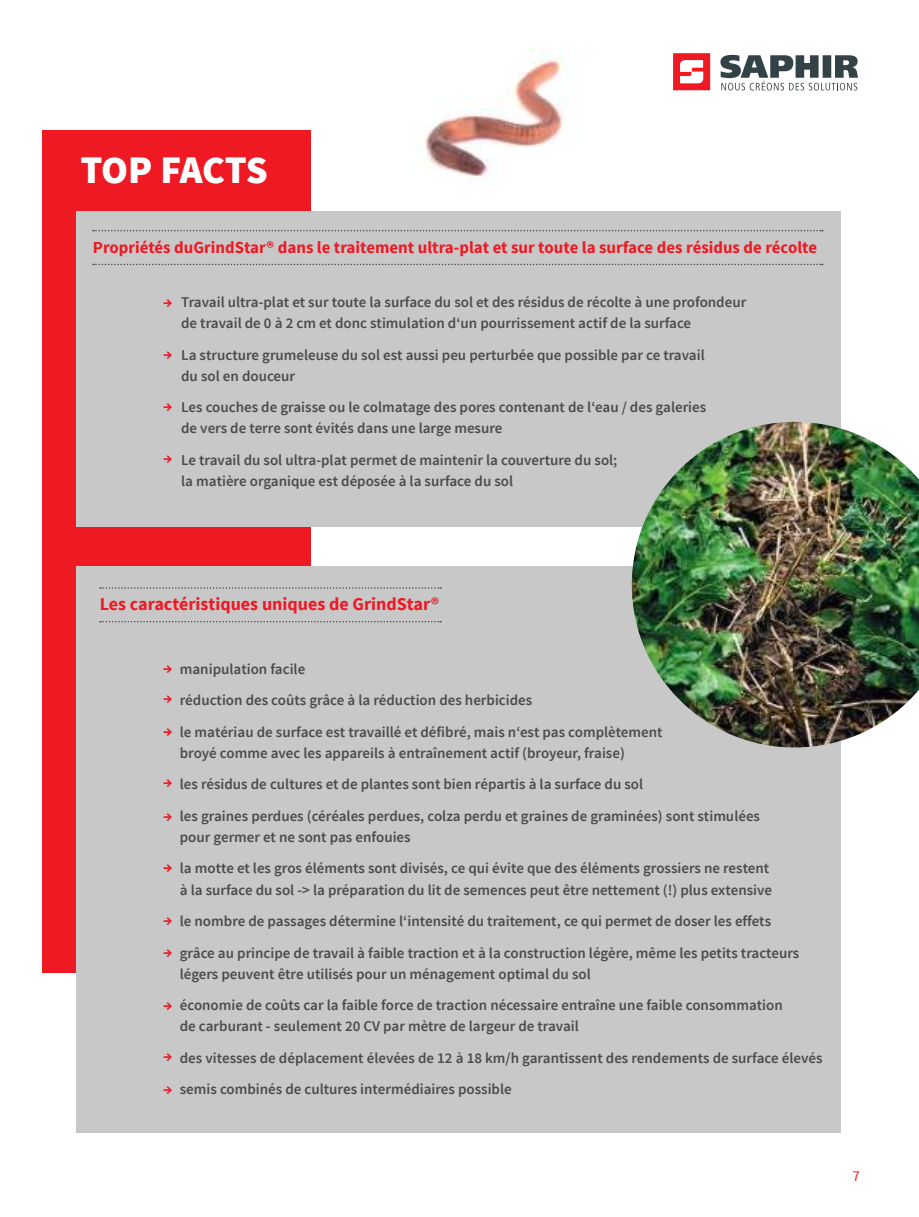
<style>
.page{position:relative;width:919px;height:1217px;background:#fff}
.page>*{position:absolute;margin:0;border:0;box-sizing:border-box;transform-origin:0 0}
.t1{font:900 39px "Source Sans Pro";letter-spacing:-.015em;color:#fff}
.t2{font:700 18px "Source Sans Pro";color:#ef1923}
.t3{font:700 16.8px "Source Sans Pro";color:#ef1923}
.t4{font:600 15px/31.5px "Source Sans Pro";color:#4e4b4c}
.t5{font:700 15px/30.8px "Source Sans Pro";color:#ef1923}
.t6{font:15px "Source Sans Pro";color:#ef1923}
</style>
<div class="page">
<div style="left:43px;top:130px;width:267px;height:842px;background:#ef1923"></div>
<img style="left:421px;top:49px;width:155px;height:130px">
<div style="left:77px;top:211px;width:763px;height:315px;background:#c8c8c9"></div>
<div style="left:77px;top:566px;width:763px;height:566px;background:#c8c8c9"></div>
<svg style="left:93px;top:230px;width:729px;height:1px"></svg>
<svg style="left:93px;top:263px;width:729px;height:2px"></svg>
<svg style="left:100px;top:587px;width:341px;height:1px"></svg>
<svg style="left:100px;top:621px;width:341px;height:1px"></svg>
<img style="left:631px;top:422px;width:287px;height:325px">
<svg style="left:673px;top:53px;width:37px;height:37px"></svg>
<svg style="left:720px;top:55px;width:138px;height:35px"></svg>
<h1 class="t1" style="left:80px;top:144px;width:189px">TOP FACTS</h1>
<p class="t3" style="left:93px;top:237px;width:725px">Propriétés duGrindStar® dans le traitement ultra-plat et sur toute la surface des résidus de récolte</p>
<p class="t5" style="left:163px;top:287px;width:11px">→</p>
<p class="t5" style="left:163px;top:339px;width:11px">→</p>
<p class="t5" style="left:163px;top:391px;width:11px">→</p>
<p class="t5" style="left:163px;top:443px;width:11px">→</p>
<p class="t4" style="left:181px;top:292px;width:566px;line-height:21px">Travail ultra-plat et sur toute la surface du sol et des résidus de récolte à une profondeur de travail de 0 à 2 cm et donc stimulation d‘un pourrissement actif de la surface</p>
<p class="t4" style="left:181px;top:345px;width:525px;line-height:21px">La structure grumeleuse du sol est aussi peu perturbée que possible par ce travail du sol en douceur</p>
<p class="t4" style="left:181px;top:397px;width:526px;line-height:21px">Les couches de graisse ou le colmatage des pores contenant de l‘eau / des galeries de vers de terre sont évités dans une large mesure</p>
<p class="t4" style="left:181px;top:450px;width:437px;line-height:21px">Le travail du sol ultra-plat permet de maintenir la couverture du sol; la matière organique est déposée à la surface du sol</p>
<p class="t2" style="left:100px;top:592px;width:341px">Les caractéristiques uniques de GrindStar®</p>
<p class="t5" style="left:163px;top:652px;width:11px">→ →</p>
<p class="t5" style="left:163px;top:716px;width:11px">→</p>
<p class="t5" style="left:163px;top:767px;width:11px">→</p>
<p class="t5" style="left:163px;top:800px;width:11px">→</p>
<p class="t5" style="left:163px;top:852px;width:11px">→</p>
<p class="t5" style="left:163px;top:904px;width:11px;line-height:32.1px">→ →</p>
<p class="t5" style="left:163px;top:990px;width:11px">→</p>
<p class="t5" style="left:163px;top:1040px;width:11px;line-height:32.2px">→ →</p>
<p class="t4" style="left:180px;top:653px;width:484px">manipulation facile<br>réduction des coûts grâce à la réduction des herbicides<br>le matériau de surface est travaillé et défibré, mais n‘est pas complètement</p>
<p class="t4" style="left:180px;top:737px;width:581px">broyé comme avec les appareils à entraînement actif (broyeur, fraise)<br>les résidus de cultures et de plantes sont bien répartis à la surface du sol<br>les graines perdues (céréales perdues, colza perdu et graines de graminées) sont stimulées</p>
<p class="t4" style="left:180px;top:821px;width:591px">pour germer et ne sont pas enfouies<br>la motte et les gros éléments sont divisés, ce qui évite que des éléments grossiers ne restent</p>
<p class="t4" style="left:180px;top:873px;width:621px">à la surface du sol -&gt; la préparation du lit de semences peut être nettement (!) plus extensive<br>le nombre de passages détermine l‘intensité du traitement, ce qui permet de doser les effets grâce au principe de travail à faible traction et à la construction légère, même les petits tracteurs</p>
<p class="t4" style="left:180px;top:957px;width:604px">légers peuvent être utilisés pour un ménagement optimal du sol<br>économie de coûts car la faible force de traction nécessaire entraîne une faible consommation</p>
<p class="t4" style="left:180px;top:1010px;width:644px">de carburant - seulement 20 CV par mètre de largeur de travail<br>des vitesses de déplacement élevées de 12 à 18 km/h garantissent des rendements de surface élevés semis combinés de cultures intermédiaires possible</p>
<p class="t6" style="left:852px;top:1166px;width:9px">7</p>
</div>
